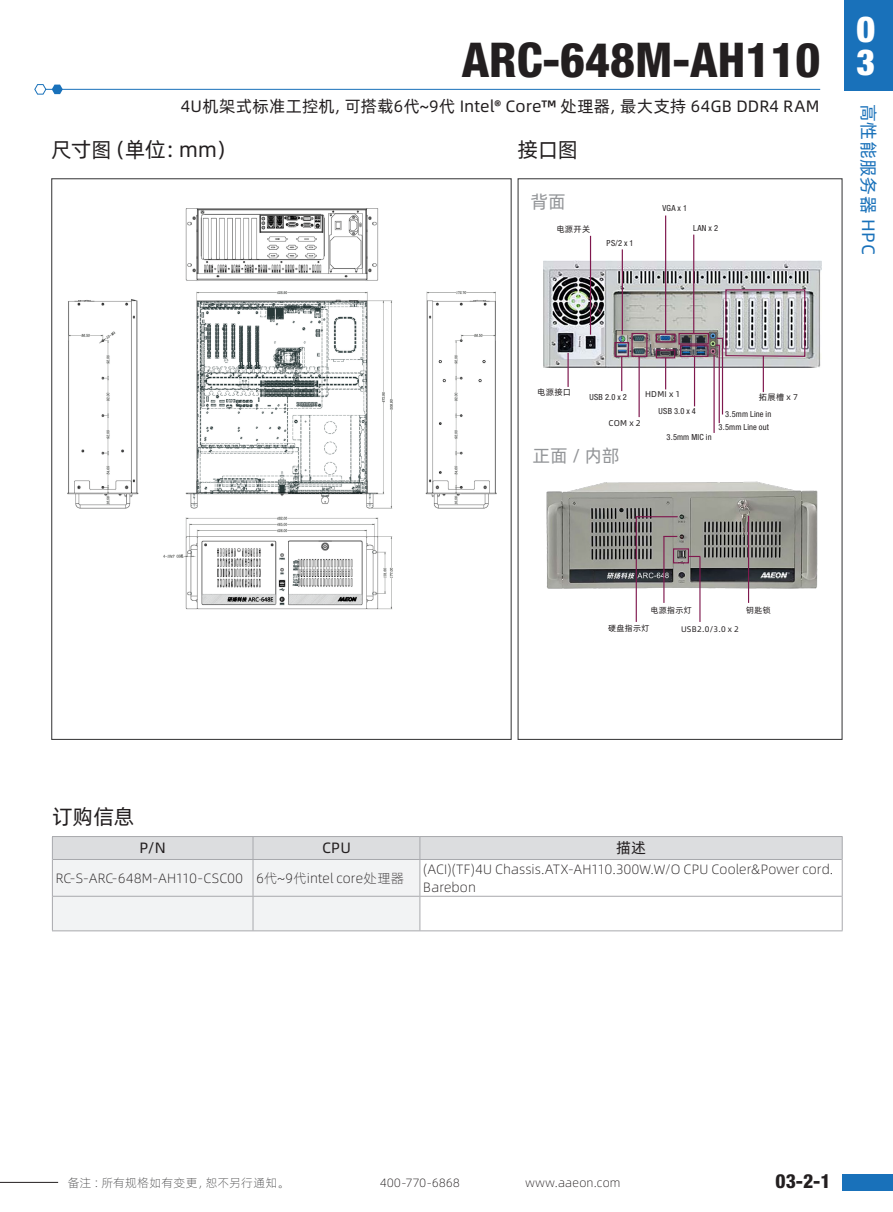
<style>
.page{position:relative;width:893px;height:1212px;background:#fff}
.page>*{position:absolute;margin:0;border:0;box-sizing:border-box;transform-origin:0 0}
.t1{font:800 condensed 48px "Helvetica Neue";color:#231f20}
.t2{font:900 condensed 36px/33px "Helvetica Neue";color:#fff}
.t3{font:21px "Alibaba Pu Hui Ti";letter-spacing:-.01em;color:#231f20}
.t4{font:800 condensed 19.5px "Helvetica Neue";color:#231f20}
.t5{font:18px "Alibaba Pu Hui Ti";letter-spacing:.03em;color:#1971ba}
.t6{font:18px "Alibaba Pu Hui Ti";color:#939598}
.t7{font:16.5px "Alibaba Pu Hui Ti";letter-spacing:.015em;color:#231f20}
.t8{font:15px "Alibaba Pu Hui Ti";color:#231f20}
.t9{font:300 13.5px/18px "Alibaba Pu Hui Ti";letter-spacing:.015em;color:#231f20}
.t10{font:300 12px "Alibaba Pu Hui Ti";letter-spacing:.015em;color:#3e3e3f}
.t11{font:300 12px "Alibaba Pu Hui Ti";letter-spacing:.015em;color:#231f20}
.t12{font:300 12px "Alibaba Pu Hui Ti";letter-spacing:.04em;color:#231f20}
.t13{font:condensed 8.4px "Helvetica Neue";letter-spacing:.025em;color:#231f20}
.t14{font:8.4px "Alibaba Pu Hui Ti";letter-spacing:.035em;color:#231f20}
.t15{font:8.1px "Alibaba Pu Hui Ti";letter-spacing:.035em;color:#231f20}
</style>
<div class="page">
<hr style="left:0;top:1182px;width:58px;height:1px;background:#231f20">
<div style="left:844px;top:0;width:49px;height:90px;background:#1971ba"></div>
<div style="left:842px;top:1174px;width:51px;height:16px;background:#1971ba"></div>
<hr style="left:45px;top:89px;width:775px;height:1px;background:#1971ba">
<svg style="left:34px;top:84px;width:29px;height:11px"></svg>
<img style="left:544px;top:260px;width:277px;height:107px">
<hr style="left:694px;top:357px;width:1px;height:49px;background:#7f184e">
<div style="left:680px;top:345px;width:29px;height:12px;border:1px solid #7f184e"></div>
<hr style="left:719px;top:345px;width:1px;height:78px;background:#7f184e">
<hr style="left:763px;top:356px;width:1px;height:36px;background:#7f184e">
<hr style="left:665px;top:215px;width:1px;height:119px;background:#7f184e">
<hr style="left:665px;top:358px;width:1px;height:31px;background:#7f184e">
<hr style="left:713px;top:355px;width:2px;height:78px;background:#7f184e">
<hr style="left:693px;top:235px;width:1px;height:98px;background:#7f184e">
<div style="left:678px;top:333px;width:31px;height:12px;border:1px solid #7f184e"></div>
<hr style="left:638px;top:357px;width:2px;height:60px;background:#7f184e">
<div style="left:631px;top:333px;width:17px;height:24px;border:1px solid #7f184e"></div>
<hr style="left:621px;top:357px;width:1px;height:34px;background:#7f184e">
<div style="left:614px;top:342px;width:15px;height:15px;border:1px solid #7f184e"></div>
<img style="left:546px;top:481px;width:272px;height:118px">
<div style="left:673px;top:548px;width:16px;height:15px;border:1px solid #7f184e"></div>
<hr style="left:699px;top:557px;width:1px;height:65px;background:#7f184e">
<hr style="left:663px;top:536px;width:1px;height:67px;background:#7f184e">
<hr style="left:590px;top:236px;width:1px;height:99px;background:#7f184e">
<hr style="left:567px;top:353px;width:2px;height:34px;background:#7f184e">
<svg style="left:52px;top:836px;width:791px;height:94px"></svg>
<hr style="left:253px;top:836px;width:167px;height:1px;background:#a8a9ad">
<hr style="left:420px;top:836px;width:423px;height:1px;background:#a8a9ad">
<hr style="left:53px;top:859px;width:200px;height:1px;background:#a8a9ad">
<hr style="left:253px;top:859px;width:167px;height:1px;background:#a8a9ad">
<hr style="left:420px;top:859px;width:422px;height:1px;background:#a8a9ad">
<hr style="left:52px;top:859px;width:1px;height:37px;background:#a8a9ad">
<hr style="left:52px;top:896px;width:1px;height:34px;background:#a8a9ad">
<hr style="left:53px;top:896px;width:200px;height:1px;background:#a8a9ad">
<hr style="left:253px;top:896px;width:167px;height:1px;background:#a8a9ad">
<hr style="left:420px;top:896px;width:422px;height:1px;background:#a8a9ad">
<hr style="left:52px;top:930px;width:201px;height:1px;background:#a8a9ad">
<hr style="left:253px;top:930px;width:167px;height:1px;background:#a8a9ad">
<hr style="left:420px;top:930px;width:423px;height:1px;background:#a8a9ad">
<div style="left:656px;top:334px;width:19px;height:8px;border:1px solid #7f184e"></div>
<div style="left:656px;top:349px;width:19px;height:9px;border:1px solid #7f184e"></div>
<hr style="left:722px;top:338px;width:1px;height:76px;background:#7f184e">
<svg style="left:716px;top:289px;width:90px;height:68px"></svg>
<img style="left:67px;top:208px;width:430px;height:402px">
<hr style="left:622px;top:249px;width:1px;height:86px;background:#7f184e">
<hr style="left:748px;top:516px;width:1px;height:87px;background:#7f184e">
<svg style="left:663px;top:536px;width:14px;height:1px"></svg>
<hr style="left:636px;top:517px;width:1px;height:105px;background:#7f184e">
<hr style="left:636px;top:516px;width:42px;height:1px;background:#7f184e">
<h1 class="t1" style="left:462px;top:30px;width:360px">ARC-648M-AH110</h1>
<p class="t7" style="left:181px;top:94px;width:640px">4U机架式标准工控机, 可搭载6代~9代 Intel® Core™ 处理器，最大支持 64GB DDR4 RAM</p>
<h3 class="t3" style="left:51px;top:134px;width:186px">尺寸图（单位：mm）</h3>
<h3 class="t3" style="left:518px;top:134px;width:62px">接口图</h3>
<h3 class="t6" style="left:530px;top:188px;width:37px">背面</h3>
<p class="t14" style="left:556px;top:222px;width:35px">电源开关</p>
<p class="t13" style="left:607px;top:238px;width:28px">PS/2 x 1</p>
<p class="t13" style="left:662px;top:203px;width:26px">VGA x 1</p>
<p class="t13" style="left:693px;top:223px;width:27px">LAN x 2</p>
<h2 class="t2" style="left:856px;top:12px;width:20px">0<br>3</h2>
<h3 class="t5" style="left:882px;top:104px;width:152px;rotate:90deg">高性能服务器 HPC</h3>
<p class="t14" style="left:537px;top:386px;width:35px">电源接口</p>
<p class="t13" style="left:589px;top:392px;width:39px">USB 2.0 x 2</p>
<p class="t14" style="left:645px;top:388px;width:37px">HDMI x 1</p>
<p class="t14" style="left:759px;top:391px;width:40px">拓展槽 x 7</p>
<p class="t13" style="left:659px;top:406px;width:39px">USB 3.0 x 4</p>
<p class="t13" style="left:725px;top:409px;width:47px">3.5mm Line in</p>
<p class="t14" style="left:608px;top:417px;width:34px">COM x 2</p>
<p class="t13" style="left:719px;top:422px;width:52px">3.5mm Line out</p>
<p class="t13" style="left:667px;top:432px;width:46px">3.5mm MIC in</p>
<h3 class="t6" style="left:532px;top:442px;width:89px">正面 /内部</h3>
<p class="t15" style="left:650px;top:604px;width:43px">电源指示灯</p>
<p class="t15" style="left:681px;top:623px;width:59px">USB2.0/3.0 x 2</p>
<p class="t15" style="left:608px;top:622px;width:43px">硬盘指示灯</p>
<p class="t15" style="left:746px;top:604px;width:26px">钥匙锁</p>
<h3 class="t3" style="left:52px;top:801px;width:84px">订购信息</h3>
<p class="t8" style="left:139px;top:836px;width:28px">P/N</p>
<p class="t8" style="left:322px;top:836px;width:30px">CPU</p>
<p class="t8" style="left:616px;top:836px;width:31px">描述</p>
<p class="t9" style="left:56px;top:868px;width:350px">RC-S-ARC-648M-AH110-CSC00 6代~9代intel core处理器</p>
<p class="t9" style="left:423px;top:859px;width:412px">(ACI)(TF)4U Chassis.ATX-AH110.300W.W/O CPU Cooler&amp;Power cord.<br>Barebon</p>
<p class="t10" style="left:68px;top:1173px;width:223px">备注 : 所有规格如有变更，恕不另行通知。</p>
<p class="t12" style="left:380px;top:1174px;width:81px">400-770-6868</p>
<p class="t11" style="left:525px;top:1174px;width:97px">www.aaeon.com</p>
<h3 class="t4" style="left:776px;top:1169px;width:56px">03-2-1</h3>
</div>
